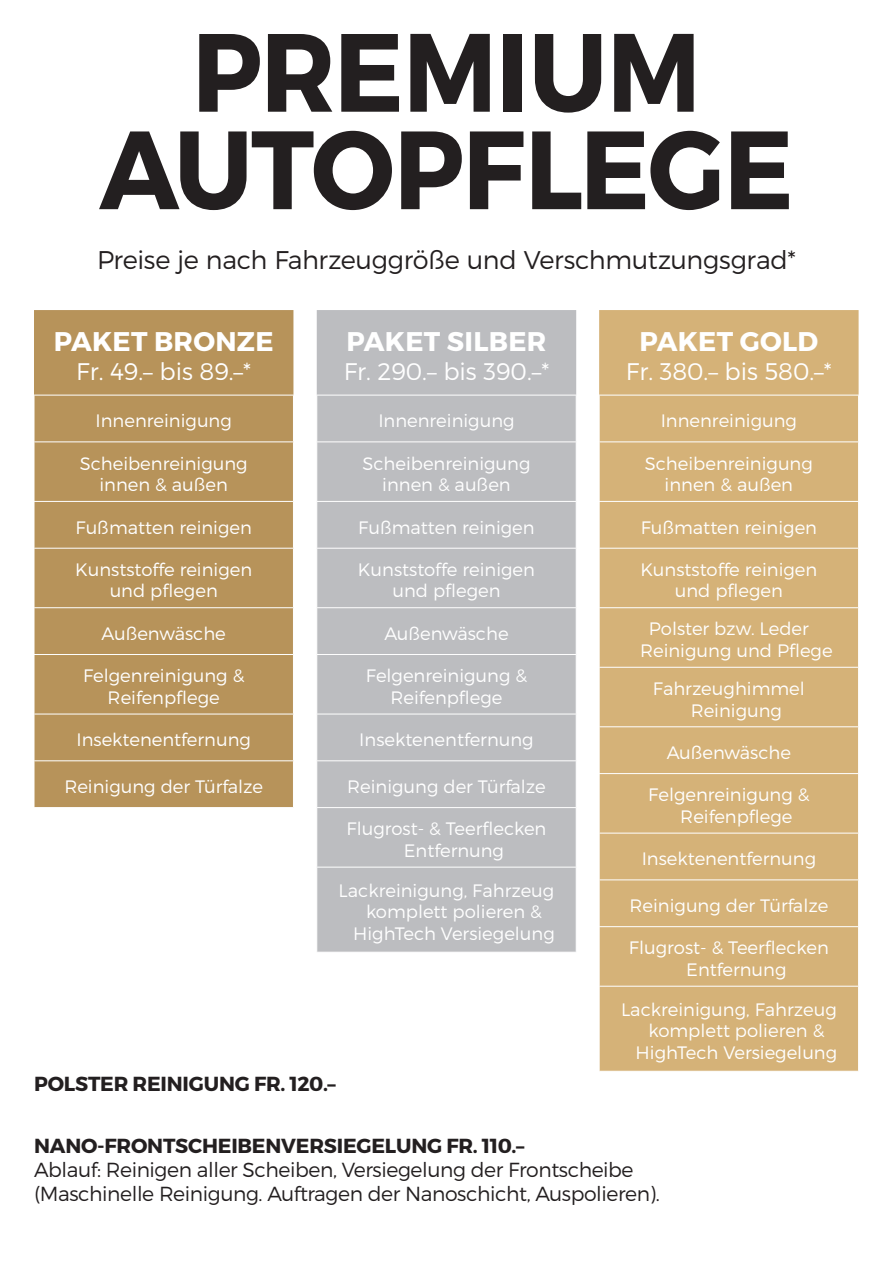
<style>
.page{position:relative;width:893px;height:1263px;background:#fff}
.page>*{position:absolute;margin:0;border:0;box-sizing:border-box;transform-origin:0 0}
.t1{font:700 111px/97.5px "Montserrat";letter-spacing:-.015em;color:#231f20;text-align:center;scale:.93 1}
.t2{font:700 27px "Montserrat";letter-spacing:.01em;color:#fff}
.t3{font:300 25.5px "Montserrat";letter-spacing:-.015em;color:#231f20}
.t4{font:300 24px "Montserrat";color:#fff}
.t5{font:300 20.4px/24.5px "Montserrat";letter-spacing:-.02em;color:#231f20}
.t6{font:700 20.4px "Montserrat";letter-spacing:-.01em;color:#231f20}
.t7{font:300 18px/21.6px "Montserrat";color:#fff;text-align:center}
</style>
<div class="page">
<div style="left:34px;top:310px;width:259px;height:497px;background:#b7935a"></div>
<hr style="left:34px;top:395px;width:260px;height:1px;background:#fff">
<hr style="left:34px;top:395px;width:1px;height:46px;background:#fff">
<hr style="left:34px;top:441px;width:260px;height:1px;background:#fff">
<hr style="left:34px;top:442px;width:1px;height:59px;background:#fff">
<hr style="left:34px;top:501px;width:260px;height:1px;background:#fff">
<hr style="left:34px;top:502px;width:1px;height:46px;background:#fff">
<hr style="left:34px;top:548px;width:260px;height:1px;background:#fff">
<hr style="left:34px;top:549px;width:1px;height:58px;background:#fff">
<hr style="left:34px;top:607px;width:260px;height:1px;background:#fff">
<hr style="left:34px;top:608px;width:1px;height:46px;background:#fff">
<hr style="left:34px;top:654px;width:260px;height:1px;background:#fff">
<hr style="left:34px;top:655px;width:1px;height:59px;background:#fff">
<hr style="left:34px;top:714px;width:260px;height:1px;background:#fff">
<hr style="left:34px;top:714px;width:1px;height:46px;background:#fff">
<hr style="left:34px;top:760px;width:260px;height:1px;background:#fff">
<hr style="left:34px;top:761px;width:1px;height:46px;background:#fff">
<div style="left:317px;top:310px;width:259px;height:642px;background:#bcbdc0"></div>
<hr style="left:316px;top:395px;width:261px;height:1px;background:#fff">
<hr style="left:316px;top:441px;width:261px;height:1px;background:#fff">
<hr style="left:316px;top:501px;width:261px;height:1px;background:#fff">
<hr style="left:316px;top:548px;width:261px;height:1px;background:#fff">
<hr style="left:316px;top:607px;width:261px;height:1px;background:#fff">
<hr style="left:316px;top:654px;width:261px;height:1px;background:#fff">
<hr style="left:316px;top:714px;width:261px;height:1px;background:#fff">
<hr style="left:316px;top:760px;width:261px;height:1px;background:#fff">
<hr style="left:316px;top:807px;width:261px;height:1px;background:#fff">
<hr style="left:316px;top:867px;width:261px;height:1px;background:#fff">
<div style="left:599px;top:310px;width:260px;height:761px;background:#d5b278"></div>
<hr style="left:599px;top:395px;width:260px;height:1px;background:#fff">
<hr style="left:599px;top:395px;width:1px;height:46px;background:#fff">
<hr style="left:858px;top:395px;width:1px;height:46px;background:#fff">
<hr style="left:599px;top:441px;width:260px;height:1px;background:#fff">
<hr style="left:599px;top:442px;width:1px;height:59px;background:#fff">
<hr style="left:858px;top:442px;width:1px;height:59px;background:#fff">
<hr style="left:599px;top:501px;width:260px;height:1px;background:#fff">
<hr style="left:599px;top:502px;width:1px;height:46px;background:#fff">
<hr style="left:858px;top:502px;width:1px;height:46px;background:#fff">
<hr style="left:599px;top:548px;width:260px;height:1px;background:#fff">
<hr style="left:599px;top:549px;width:1px;height:58px;background:#fff">
<hr style="left:858px;top:549px;width:1px;height:58px;background:#fff">
<hr style="left:599px;top:607px;width:260px;height:1px;background:#fff">
<hr style="left:599px;top:608px;width:1px;height:59px;background:#fff">
<hr style="left:858px;top:608px;width:1px;height:59px;background:#fff">
<hr style="left:599px;top:667px;width:260px;height:1px;background:#fff">
<hr style="left:599px;top:668px;width:1px;height:58px;background:#fff">
<hr style="left:858px;top:668px;width:1px;height:58px;background:#fff">
<hr style="left:599px;top:726px;width:260px;height:1px;background:#fff">
<hr style="left:599px;top:727px;width:1px;height:46px;background:#fff">
<hr style="left:858px;top:727px;width:1px;height:46px;background:#fff">
<hr style="left:599px;top:773px;width:260px;height:1px;background:#fff">
<hr style="left:599px;top:774px;width:1px;height:59px;background:#fff">
<hr style="left:858px;top:774px;width:1px;height:59px;background:#fff">
<hr style="left:599px;top:833px;width:260px;height:1px;background:#fff">
<hr style="left:599px;top:833px;width:1px;height:46px;background:#fff">
<hr style="left:858px;top:833px;width:1px;height:46px;background:#fff">
<hr style="left:599px;top:879px;width:260px;height:1px;background:#fff">
<hr style="left:599px;top:880px;width:1px;height:46px;background:#fff">
<hr style="left:858px;top:880px;width:1px;height:46px;background:#fff">
<hr style="left:599px;top:926px;width:260px;height:1px;background:#fff">
<hr style="left:599px;top:927px;width:1px;height:59px;background:#fff">
<hr style="left:858px;top:927px;width:1px;height:59px;background:#fff">
<hr style="left:599px;top:986px;width:260px;height:1px;background:#fff">
<hr style="left:599px;top:986px;width:1px;height:85px;background:#fff">
<hr style="left:858px;top:986px;width:1px;height:85px;background:#fff">
<h1 class="t1" style="left:100px;top:25px;width:748px">PREMIUM<br>AUTOPFLEGE</h1>
<h3 class="t3" style="left:97px;top:244px;width:700px">Preise je nach Fahrzeuggröße und Verschmutzungsgrad*</h3>
<h2 class="t2" style="left:54px;top:325px;width:221px">PAKET BRONZE</h2>
<h3 class="t4" style="left:76px;top:357px;width:176px">Fr. 49.– bis 89.–*</h3>
<p class="t7" style="left:96px;top:410px;width:138px">Innenreinigung</p>
<p class="t7" style="left:80px;top:452px;width:170px">Scheibenreinigung innen &amp; außen</p>
<p class="t7" style="left:76px;top:516px;width:178px">Fußmatten reinigen</p>
<p class="t7" style="left:75px;top:558px;width:178px">Kunststoffe reinigen und pflegen</p>
<p class="t7" style="left:102px;top:622px;width:126px">Außenwäsche</p>
<p class="t7" style="left:83px;top:665px;width:163px">Felgenreinigung &amp;<br>Reifenpflege</p>
<p class="t7" style="left:77px;top:729px;width:176px">Insektenentfernung</p>
<p class="t7" style="left:64px;top:775px;width:200px">Reinigung der Türfalze</p>
<h2 class="t2" style="left:347px;top:325px;width:201px">PAKET SILBER</h2>
<h3 class="t4" style="left:344px;top:357px;width:207px">Fr. 290.– bis 390.–*</h3>
<p class="t7" style="left:378px;top:410px;width:138px">Innenreinigung</p>
<p class="t7" style="left:362px;top:452px;width:170px">Scheibenreinigung innen &amp; außen</p>
<p class="t7" style="left:358px;top:516px;width:178px">Fußmatten reinigen</p>
<p class="t7" style="left:358px;top:558px;width:178px">Kunststoffe reinigen und pflegen</p>
<p class="t7" style="left:384px;top:622px;width:126px">Außenwäsche</p>
<p class="t7" style="left:366px;top:665px;width:163px">Felgenreinigung &amp;<br>Reifenpflege</p>
<p class="t7" style="left:359px;top:729px;width:176px">Insektenentfernung</p>
<p class="t7" style="left:347px;top:775px;width:200px">Reinigung der Türfalze</p>
<p class="t7" style="left:404px;top:818px;width:144px;text-align:left;text-indent:-57px">Flugrost- &amp; Teerflecken<br>Entfernung</p>
<p class="t7" style="left:339px;top:879px;width:217px">Lackreinigung, Fahrzeug</p>
<p class="t7" style="left:366px;top:901px;width:177px">komplett polieren &amp;</p>
<p class="t7" style="left:353px;top:922px;width:203px">HighTech Versiegelung</p>
<p class="t6" style="left:34px;top:1071px;width:303px">POLSTER REINIGUNG FR. 120.–</p>
<h2 class="t2" style="left:639px;top:325px;width:180px">PAKET GOLD</h2>
<h3 class="t4" style="left:626px;top:357px;width:207px">Fr. 380.– bis 580.–*</h3>
<p class="t7" style="left:661px;top:410px;width:138px">Innenreinigung</p>
<p class="t7" style="left:645px;top:452px;width:170px">Scheibenreinigung innen &amp; außen</p>
<p class="t7" style="left:641px;top:516px;width:178px">Fußmatten reinigen</p>
<p class="t7" style="left:640px;top:558px;width:178px">Kunststoffe reinigen und pflegen</p>
<p class="t7" style="left:640px;top:618px;width:194px;text-align:left;text-indent:9px">Polster bzw. Leder<br>Reinigung und Pflege</p>
<p class="t7" style="left:691px;top:677px;width:116px;text-align:left;text-indent:-38px">Fahrzeughimmel<br>Reinigung</p>
<p class="t7" style="left:667px;top:741px;width:126px">Außenwäsche</p>
<p class="t7" style="left:680px;top:784px;width:131px;text-align:left;text-indent:-32px">Felgenreinigung &amp;<br>Reifenpflege</p>
<p class="t7" style="left:642px;top:848px;width:176px">Insektenentfernung</p>
<p class="t7" style="left:629px;top:894px;width:200px">Reinigung der Türfalze</p>
<p class="t7" style="left:686px;top:937px;width:144px;text-align:left;text-indent:-57px">Flugrost- &amp; Teerflecken<br>Entfernung</p>
<p class="t7" style="left:621px;top:998px;width:217px">Lackreinigung, Fahrzeug</p>
<p class="t7" style="left:648px;top:1020px;width:177px">komplett polieren &amp;</p>
<p class="t7" style="left:636px;top:1041px;width:203px">HighTech Versiegelung</p>
<p class="t6" style="left:34px;top:1133px;width:492px">NANO-FRONTSCHEIBENVERSIEGELUNG FR. 110.–</p>
<p class="t5" style="left:34px;top:1157px;width:627px">Ablauf: Reinigen aller Scheiben, Versiegelung der Frontscheibe (Maschinelle Reinigung. Auftragen der Nanoschicht, Auspolieren).</p>
</div>
